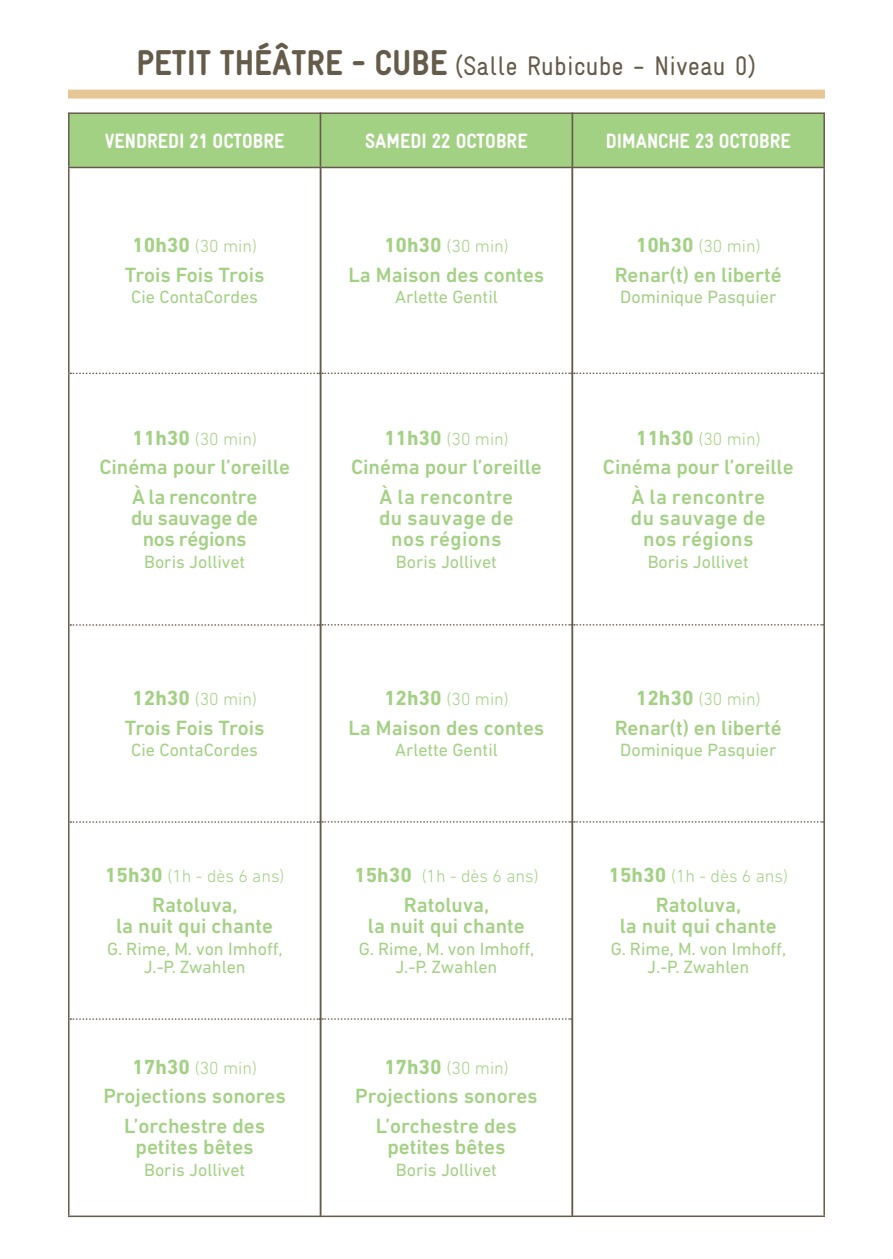
<style>
.page{position:relative;width:893px;height:1259px;background:#fff}
.page>*{position:absolute;margin:0;border:0;box-sizing:border-box;transform-origin:0 0}
.t1{font:27px "Gravur Condensed";color:#655b4a}
.t2{font:500 21px "DIN Next LT Pro";color:#a3d184}
.t3{font:500 21px "DIN Next LT Pro";letter-spacing:.02em;color:#a3d184}
.t4{font:900 20.7px "Gravur Condensed";color:#fff}
.t5{font:18px "DIN Next LT Pro";color:#a3d184}
.t6{font:300 17.7px "DIN Next LT Pro";color:#a3d184}
.s1{font-weight:900;font-size:36px}
.s2{font-weight:700;font-size:20.7px}
</style>
<div class="page">
<div style="left:69px;top:113px;width:252px;height:54px;background:#a3d184"></div>
<hr style="left:68px;top:168px;width:2px;height:205px;background:#655b4a">
<hr style="left:68px;top:373px;width:2px;height:252px;background:#655b4a">
<hr style="left:68px;top:625px;width:2px;height:197px;background:#655b4a">
<hr style="left:68px;top:822px;width:2px;height:197px;background:#655b4a">
<hr style="left:68px;top:1019px;width:2px;height:196px;background:#655b4a">
<hr style="left:68px;top:1215px;width:253px;height:2px;background:#655b4a">
<hr style="left:68px;top:112px;width:253px;height:2px;background:#655b4a">
<hr style="left:68px;top:114px;width:2px;height:53px;background:#655b4a">
<hr style="left:68px;top:167px;width:253px;height:1px;background:#655b4a">
<div style="left:572px;top:113px;width:252px;height:54px;background:#a3d184"></div>
<hr style="left:823px;top:625px;width:2px;height:197px;background:#655b4a">
<hr style="left:823px;top:822px;width:2px;height:393px;background:#655b4a">
<hr style="left:823px;top:168px;width:2px;height:205px;background:#655b4a">
<hr style="left:823px;top:373px;width:2px;height:252px;background:#655b4a">
<hr style="left:572px;top:1215px;width:253px;height:2px;background:#655b4a">
<hr style="left:572px;top:112px;width:253px;height:2px;background:#655b4a">
<hr style="left:823px;top:114px;width:2px;height:53px;background:#655b4a">
<hr style="left:572px;top:167px;width:253px;height:1px;background:#655b4a">
<div style="left:320px;top:113px;width:252px;height:54px;background:#a3d184"></div>
<hr style="left:320px;top:168px;width:1px;height:205px;background:#655b4a">
<hr style="left:320px;top:373px;width:1px;height:252px;background:#655b4a">
<hr style="left:320px;top:625px;width:1px;height:197px;background:#655b4a">
<hr style="left:572px;top:625px;width:1px;height:197px;background:#655b4a">
<hr style="left:320px;top:822px;width:1px;height:197px;background:#655b4a">
<hr style="left:572px;top:822px;width:1px;height:197px;background:#655b4a">
<svg style="left:70px;top:372px;width:754px;height:2px"></svg>
<svg style="left:70px;top:624px;width:754px;height:2px"></svg>
<svg style="left:70px;top:821px;width:754px;height:2px"></svg>
<hr style="left:572px;top:168px;width:1px;height:205px;background:#655b4a">
<hr style="left:572px;top:373px;width:1px;height:252px;background:#655b4a">
<svg style="left:70px;top:1018px;width:502px;height:1px"></svg>
<hr style="left:320px;top:1019px;width:1px;height:196px;background:#655b4a">
<hr style="left:572px;top:1019px;width:1px;height:196px;background:#655b4a">
<hr style="left:320px;top:1215px;width:253px;height:2px;background:#655b4a">
<hr style="left:320px;top:112px;width:253px;height:2px;background:#655b4a">
<hr style="left:320px;top:114px;width:1px;height:53px;background:#655b4a">
<hr style="left:572px;top:114px;width:1px;height:53px;background:#655b4a">
<hr style="left:320px;top:167px;width:253px;height:1px;background:#655b4a">
<div style="left:68px;top:90px;width:757px;height:9px;background:#e8c797"></div>
<p class="t1" style="left:136px;top:51px;width:622px"><span class="s1">PETIT THÉÂTRE - CUBE</span> (Salle Rubicube - Niveau 0)</p>
<p class="t4" style="left:105px;top:129px;width:181px">VENDREDI 21 OCTOBRE</p>
<p class="t6" style="left:132px;top:236px;width:126px"><span class="s2">10h30</span> (30 min)</p>
<p class="t2" style="left:125px;top:262px;width:141px">Trois Fois Trois</p>
<p class="t5" style="left:131px;top:287px;width:128px">Cie ContaCordes</p>
<p class="t6" style="left:132px;top:428px;width:126px"><span class="s2">11h30</span> (30 min)</p>
<p class="t2" style="left:99px;top:455px;width:192px">Cinéma pour l’oreille</p>
<p class="t2" style="left:132px;top:485px;width:127px">À la rencontre</p>
<p class="t2" style="left:131px;top:506px;width:129px">du sauvage de</p>
<p class="t2" style="left:143px;top:527px;width:105px">nos régions</p>
<p class="t5" style="left:144px;top:551px;width:103px">Boris Jollivet</p>
<p class="t6" style="left:132px;top:689px;width:126px"><span class="s2">12h30</span> (30 min)</p>
<p class="t2" style="left:125px;top:715px;width:141px">Trois Fois Trois</p>
<p class="t5" style="left:131px;top:739px;width:128px">Cie ContaCordes</p>
<p class="t6" style="left:105px;top:866px;width:181px"><span class="s2">15h30</span> (1h - dès 6 ans)</p>
<p class="t2" style="left:152px;top:893px;width:87px">Ratoluva,</p>
<p class="t2" style="left:116px;top:914px;width:158px">la nuit qui chante</p>
<p class="t5" style="left:107px;top:938px;width:177px">G. Rime, M. von Imhoff,</p>
<p class="t5" style="left:144px;top:956px;width:104px">J.-P. Zwahlen</p>
<p class="t6" style="left:132px;top:1057px;width:126px"><span class="s2">17h30</span> (30 min)</p>
<p class="t2" style="left:103px;top:1084px;width:184px">Projections sonores</p>
<p class="t2" style="left:124px;top:1113px;width:143px">L’orchestre des</p>
<p class="t2" style="left:136px;top:1134px;width:120px">petites bêtes</p>
<p class="t5" style="left:144px;top:1159px;width:103px">Boris Jollivet</p>
<p class="t4" style="left:365px;top:129px;width:164px">SAMEDI 22 OCTOBRE</p>
<p class="t6" style="left:384px;top:236px;width:126px"><span class="s2">10h30</span> (30 min)</p>
<p class="t2" style="left:348px;top:262px;width:197px">La Maison des contes</p>
<p class="t5" style="left:395px;top:287px;width:104px">Arlette Gentil</p>
<p class="t6" style="left:384px;top:428px;width:126px"><span class="s2">11h30</span> (30 min)</p>
<p class="t2" style="left:351px;top:455px;width:192px">Cinéma pour l’oreille</p>
<p class="t3" style="left:380px;top:485px;width:135px">À la rencontre</p>
<p class="t3" style="left:379px;top:506px;width:136px">du sauvage de</p>
<p class="t3" style="left:391px;top:527px;width:112px">nos régions</p>
<p class="t5" style="left:396px;top:551px;width:103px">Boris Jollivet</p>
<p class="t6" style="left:384px;top:688px;width:126px"><span class="s2">12h30</span> (30 min)</p>
<p class="t2" style="left:348px;top:715px;width:197px">La Maison des contes</p>
<p class="t5" style="left:395px;top:739px;width:104px">Arlette Gentil</p>
<p class="t6" style="left:354px;top:866px;width:186px"><span class="s2">15h30</span> (1h - dès 6 ans)</p>
<p class="t2" style="left:404px;top:892px;width:87px">Ratoluva,</p>
<p class="t2" style="left:368px;top:913px;width:158px">la nuit qui chante</p>
<p class="t5" style="left:359px;top:938px;width:177px">G. Rime, M. von Imhoff,</p>
<p class="t5" style="left:395px;top:956px;width:104px">J.-P. Zwahlen</p>
<p class="t6" style="left:384px;top:1057px;width:126px"><span class="s2">17h30</span> (30 min)</p>
<p class="t2" style="left:355px;top:1084px;width:184px">Projections sonores</p>
<p class="t2" style="left:376px;top:1113px;width:143px">L’orchestre des</p>
<p class="t2" style="left:387px;top:1134px;width:120px">petites bêtes</p>
<p class="t5" style="left:396px;top:1159px;width:103px">Boris Jollivet</p>
<p class="t4" style="left:606px;top:129px;width:186px">DIMANCHE 23 OCTOBRE</p>
<p class="t6" style="left:636px;top:236px;width:126px"><span class="s2">10h30</span> (30 min)</p>
<p class="t2" style="left:615px;top:262px;width:168px">Renar(t) en liberté</p>
<p class="t5" style="left:620px;top:287px;width:158px">Dominique Pasquier</p>
<p class="t6" style="left:636px;top:428px;width:126px"><span class="s2">11h30</span> (30 min)</p>
<p class="t2" style="left:603px;top:455px;width:192px">Cinéma pour l’oreille</p>
<p class="t3" style="left:631px;top:485px;width:135px">À la rencontre</p>
<p class="t3" style="left:631px;top:506px;width:136px">du sauvage de</p>
<p class="t3" style="left:643px;top:527px;width:112px">nos régions</p>
<p class="t5" style="left:648px;top:551px;width:103px">Boris Jollivet</p>
<p class="t6" style="left:636px;top:688px;width:126px"><span class="s2">12h30</span> (30 min)</p>
<p class="t2" style="left:615px;top:715px;width:168px">Renar(t) en liberté</p>
<p class="t5" style="left:620px;top:739px;width:158px">Dominique Pasquier</p>
<p class="t6" style="left:608px;top:866px;width:181px"><span class="s2">15h30</span> (1h - dès 6 ans)</p>
<p class="t2" style="left:656px;top:892px;width:87px">Ratoluva,</p>
<p class="t2" style="left:620px;top:913px;width:158px">la nuit qui chante</p>
<p class="t5" style="left:611px;top:938px;width:177px">G. Rime, M. von Imhoff,</p>
<p class="t5" style="left:647px;top:956px;width:104px">J.-P. Zwahlen</p>
</div>
